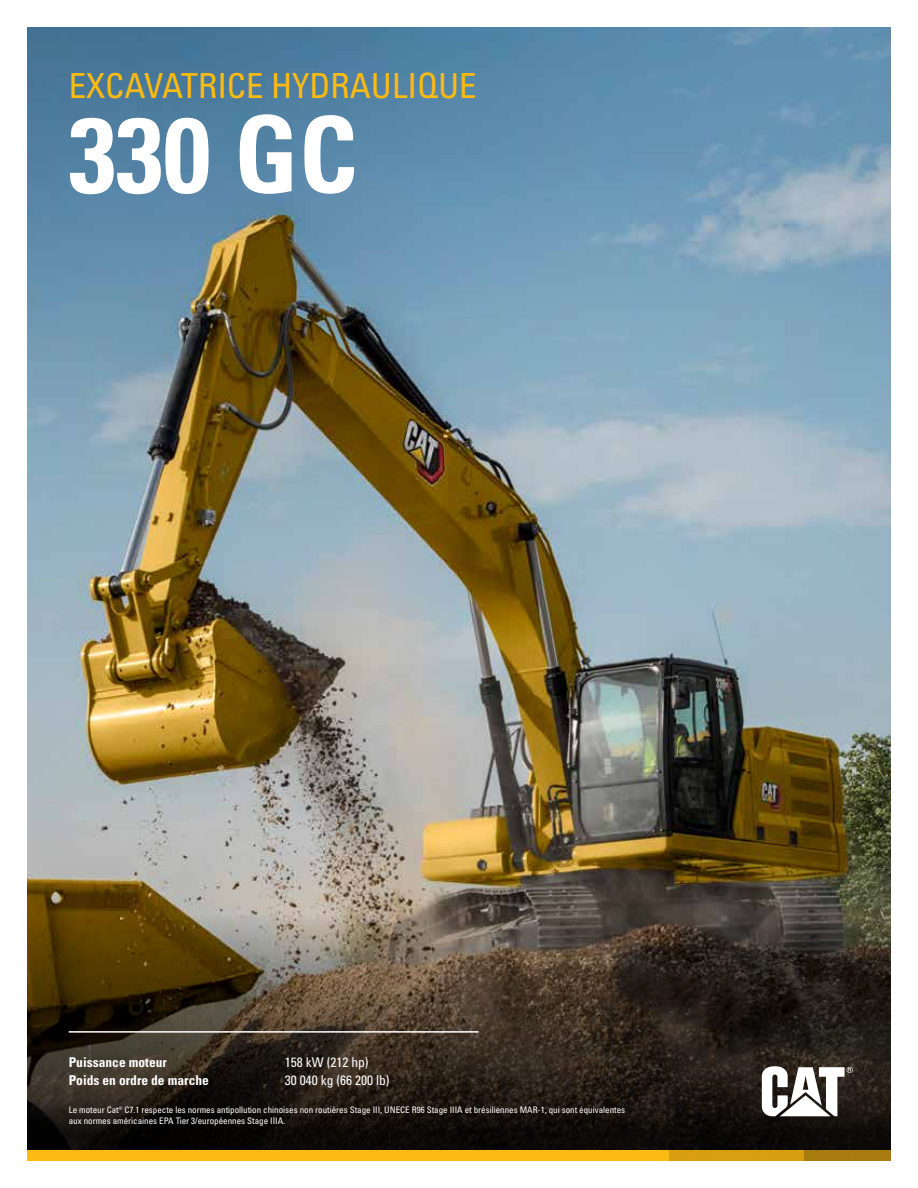
<style>
.page{position:relative;width:918px;height:1188px;background:#fff}
.page>*{position:absolute;margin:0;border:0;box-sizing:border-box;transform-origin:0 0}
.t1{font:106.2px "Univers LTCYR 67 Bold Cond";color:#fff}
.t2{font:condensed 34.5px "Univers LTCYR 57";color:#fdba12}
.t3{font:13.5px "Univers LTCYR 67 Bold Cond";color:#fff}
.t4{font:condensed 13.5px "Univers LTCYR 57";color:#fff}
.t5{font:condensed 9px/10.8px "Univers LTCYR 57";color:#fff}
</style>
<div class="page">
<img style="left:27px;top:27px;width:864px;height:504px">
<img style="left:27px;top:531px;width:864px;height:620px">
<div style="left:27px;top:1151px;width:641px;height:10px;background:#fdba12"></div>
<div style="left:667px;top:1151px;width:137px;height:10px;background:#d79e10"></div>
<div style="left:804px;top:1151px;width:87px;height:10px;background:#a77b0e"></div>
<svg style="left:762px;top:1066px;width:91px;height:50px"></svg>
<hr style="left:69px;top:1031px;width:409px;height:2px;background:#fff">
<h2 class="t2" style="left:69px;top:63px;width:409px">EXCAVATRICE HYDRAULIQUE</h2>
<h1 class="t1" style="left:69px;top:90px;width:290px">330 GC</h1>
<h3 class="t3" style="left:69px;top:1054px;width:100px">Puissance moteur</h3>
<h3 class="t4" style="left:285px;top:1054px;width:85px">158 kW (212 hp)</h3>
<h3 class="t3" style="left:69px;top:1072px;width:142px">Poids en ordre de marche</h3>
<h3 class="t4" style="left:285px;top:1072px;width:106px">30 040 kg (66 200 lb)</h3>
<p class="t5" style="left:69px;top:1105px;width:558px">Le moteur Cat® C7.1 respecte les normes antipollution chinoises non routières Stage III, UNECE R96 Stage IIIA et brésiliennes MAR-1, qui sont équivalentes aux normes américaines EPA Tier 3/européennes Stage IIIA.</p>
</div>
